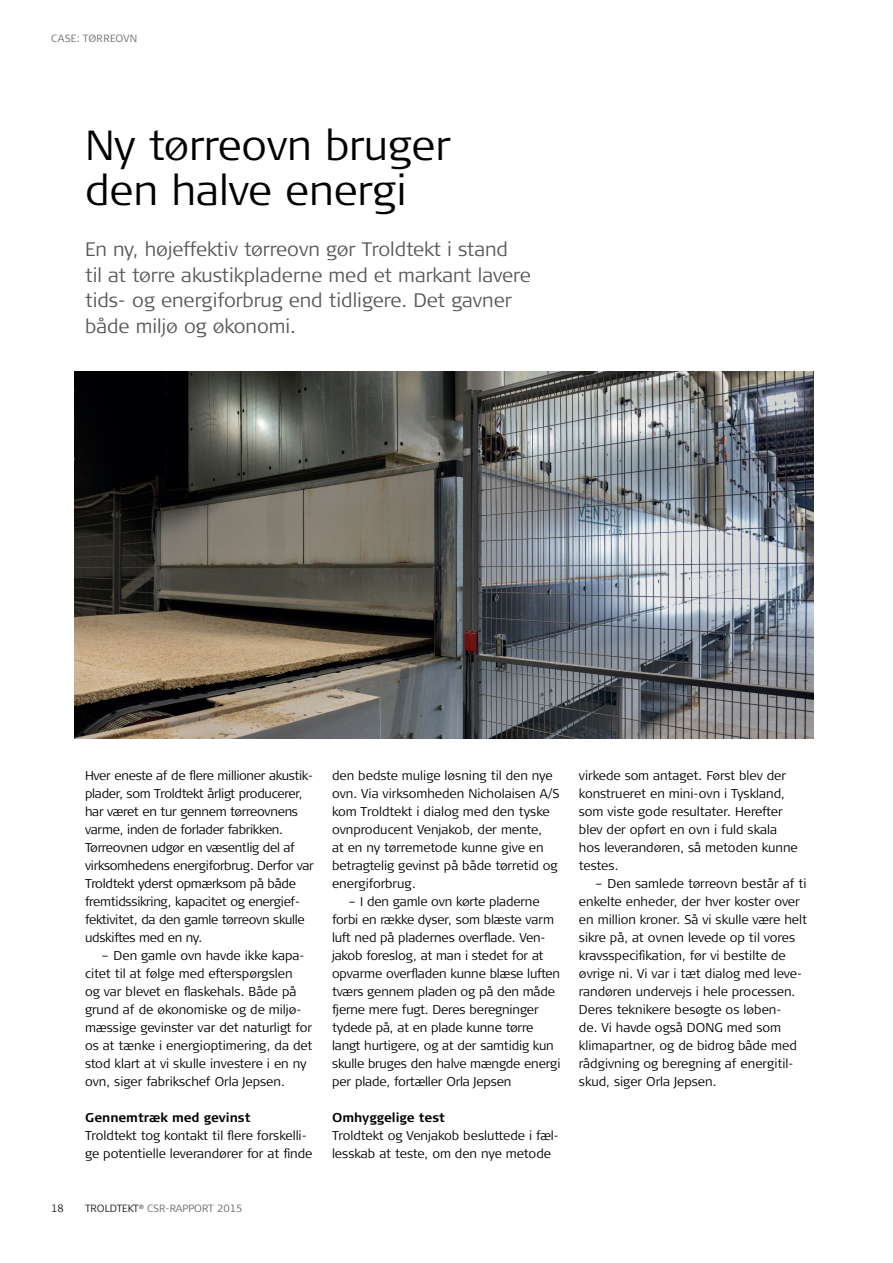
<style>
.page{position:relative;width:893px;height:1263px;background:#fff}
.page>*{position:absolute;margin:0;border:0;box-sizing:border-box;transform-origin:0 0}
.t1{font:300 42px/45px "Signa Column";color:#000001}
.t2{font:300 19.5px/25.5px "Signa Column";color:#57585a}
.t3{font:300 12.75px/18px "Signa Column";letter-spacing:-.01em;color:#000001}
.t4{font:700 12.75px "Signa Column";color:#000001}
.t5{font:300 10.5px "Signa Column";color:#6c6d70}
.t6{font:300 10.5px "Signa Column";letter-spacing:.02em;color:#6c6d70}
.t7{font:300 10.5px "Signa Column";color:#231f20}
.s1{color:#231f20}
</style>
<div class="page">
<img style="left:74px;top:372px;width:739px;height:366px">
<p class="t6" style="left:51px;top:33px;width:88px">CASE: TØRREOVN</p>
<h1 class="t1" style="left:85px;top:123px;width:367px">Ny tørreovn bruger den halve energi</h1>
<h2 class="t2" style="left:85px;top:237px;width:447px">En ny, højeffektiv tørreovn gør Troldtekt i stand<br>til at tørre akustikpladerne med et markant lavere tids- og energiforbrug end tidligere. Det gavner både miljø og økonomi.</h2>
<p class="t3" style="left:85px;top:766px;width:230px">Hver eneste af de flere millioner akustik&shy;plader, som Troldtekt årligt producerer, har været en tur gennem tørreovnens varme, inden de forlader fabrikken.<br>Tørreovnen udgør en væsentlig del af virksomhedens energiforbrug. Derfor var Troldtekt yderst opmærksom på både fremtidssikring, kapacitet og energief&shy;fektivitet, da den gamle tørreovn skulle udskiftes med en ny.</p>
<p class="t3" style="left:85px;top:946px;width:229px;text-indent:17px">– Den gamle ovn havde ikke kapa&shy;citet til at følge med efterspørgslen<br>og var blevet en flaskehals. Både på grund af de økonomiske og de miljø&shy;mæssige gevinster var det naturligt for os at tænke i energioptimering, da det stod klart at vi skulle investere i en ny ovn, siger fabrikschef Orla Jepsen.</p>
<p class="t4" style="left:85px;top:1110px;width:167px">Gennemtræk med gevinst</p>
<p class="t3" style="left:85px;top:1126px;width:229px">Troldtekt tog kontakt til flere forskelli&shy;ge potentielle leverandører for at finde</p>
<p class="t7" style="left:51px;top:1202px;width:14px">18</p>
<p class="t5" style="left:85px;top:1202px;width:159px"><span class="s1">TROLDTEKT</span><sup>®</sup> CSR-RAPPORT 2015</p>
<p class="t3" style="left:332px;top:766px;width:229px">den bedste mulige løsning til den nye ovn. Via virksomheden Nicholaisen A/S kom Troldtekt i dialog med den tyske ovnproducent Venjakob, der mente,<br>at en ny tørremetode kunne give en betragtelig gevinst på både tørretid og energiforbrug.</p>
<p class="t3" style="left:332px;top:892px;width:230px;text-indent:17px">– I den gamle ovn kørte pladerne forbi en række dyser, som blæste varm luft ned på pladernes overflade. Ven&shy;jakob foreslog, at man i stedet for at opvarme overfladen kunne blæse luften tværs gennem pladen og på den måde fjerne mere fugt. Deres beregninger tydede på, at en plade kunne tørre langt hurtigere, og at der samtidig kun skulle bruges den halve mængde energi per plade, fortæller Orla Jepsen</p>
<p class="t4" style="left:332px;top:1110px;width:114px">Omhyggelige test</p>
<p class="t3" style="left:332px;top:1126px;width:229px">Troldtekt og Venjakob besluttede i fæl&shy;lesskab at teste, om den nye metode</p>
<p class="t3" style="left:579px;top:766px;width:220px">virkede som antaget. Først blev der konstrueret en mini-ovn i Tyskland, som viste gode resultater. Herefter blev der opført en ovn i fuld skala hos leverandøren, så metoden kunne testes.</p>
<p class="t3" style="left:579px;top:874px;width:230px;text-indent:17px">– Den samlede tørreovn består af ti enkelte enheder, der hver koster over en million kroner. Så vi skulle være helt sikre på, at ovnen levede op til vores kravsspecifikation, før vi bestilte de øvrige ni. Vi var i tæt dialog med leve&shy;randøren undervejs i hele processen.<br>Deres teknikere besøgte os løben-<br>de. Vi havde også DONG med som klimapartner, og de bidrog både med rådgivning og beregning af energitil&shy;skud, siger Orla Jepsen.</p>
</div>
